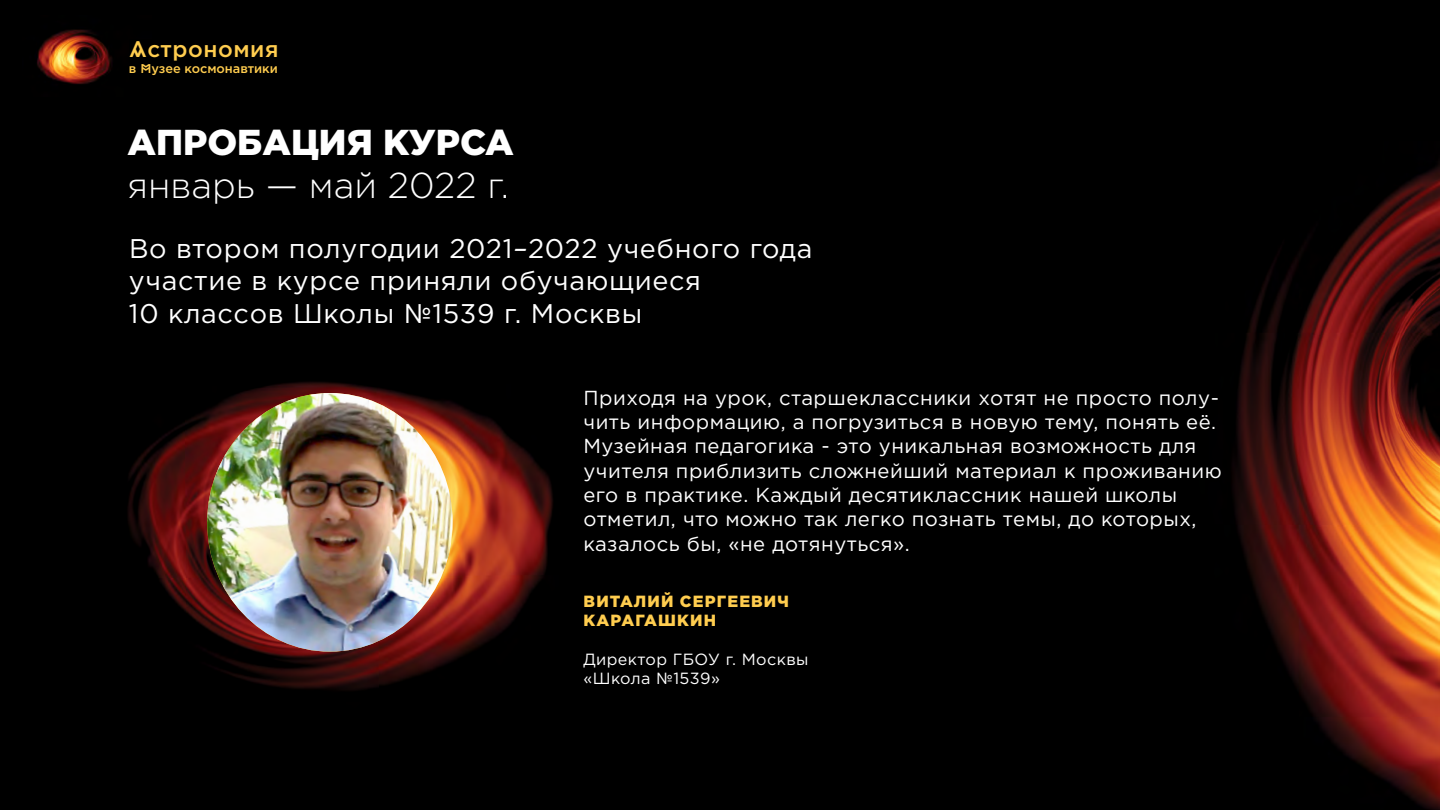
<style>
.page{position:relative;width:1440px;height:810px;background:#000}
.page>*{position:absolute;margin:0;border:0;box-sizing:border-box;transform-origin:0 0}
.t1{font:300 36px "Gotham Pro";color:#fff}
.t2{font:900 36px "Gotham Pro";color:#fff}
.t3{font:27px/32.4px "Gotham Pro";letter-spacing:.025em;color:#fff}
.t4{font:22.5px "Cosmo Type";letter-spacing:.025em;color:#ffcd4f}
.t5{font:20.25px/24.3px "Gotham Pro";letter-spacing:.025em;color:#fff}
.t6{font:16.2px/19.4px "Gotham Pro";letter-spacing:.025em;color:#fff}
.t7{font:900 16.2px/19.4px "Gotham Pro";letter-spacing:.07em;color:#ffcd4f}
.t8{font:12.75px "Cosmo Type";color:#ffcd4f}
.s1{font-style:italic}
</style>
<div class="page">
<img style="left:37px;top:29px;width:75px;height:55px">
<img style="left:1232px;top:161px;width:208px;height:649px">
<img style="left:128px;top:382px;width:425px;height:308px">
<img style="left:207px;top:393px;width:246px;height:259px">
<p class="t4" style="left:129px;top:31px;width:151px">Астрономия</p>
<p class="t8" style="left:129px;top:58px;width:150px">в Музее космонавтики</p>
<h1 class="t2" style="left:128px;top:121px;width:388px">АПРОБАЦИЯ КУРСА</h1>
<h1 class="t1" style="left:128px;top:166px;width:383px">январь — май 2022 г.</h1>
<h2 class="t3" style="left:129px;top:232px;width:685px">Во втором полугодии 2021<span class="s1">–</span>2022 учебного года участие в курсе приняли обучающиеся<br>10 классов Школы №1539 г. Москвы</h2>
<p class="t5" style="left:584px;top:385px;width:640px">Приходя на урок, старшеклассники хотят не просто полу&shy;чить информацию, а погрузиться в новую тему, понять её.<br>Музейная педагогика - это уникальная возможность для учителя приблизить сложнейший материал к проживанию его в практике. Каждый десятиклассник нашей школы отметил, что можно так легко познать темы, до которых, казалось бы, «не дотянуться».</p>
<p class="t7" style="left:584px;top:591px;width:207px">ВИТАЛИЙ СЕРГЕЕВИЧ<br>КАРАГАШКИН</p>
<p class="t6" style="left:583px;top:649px;width:227px">Директор ГБОУ г. Москвы «Школа №1539»</p>
</div>
